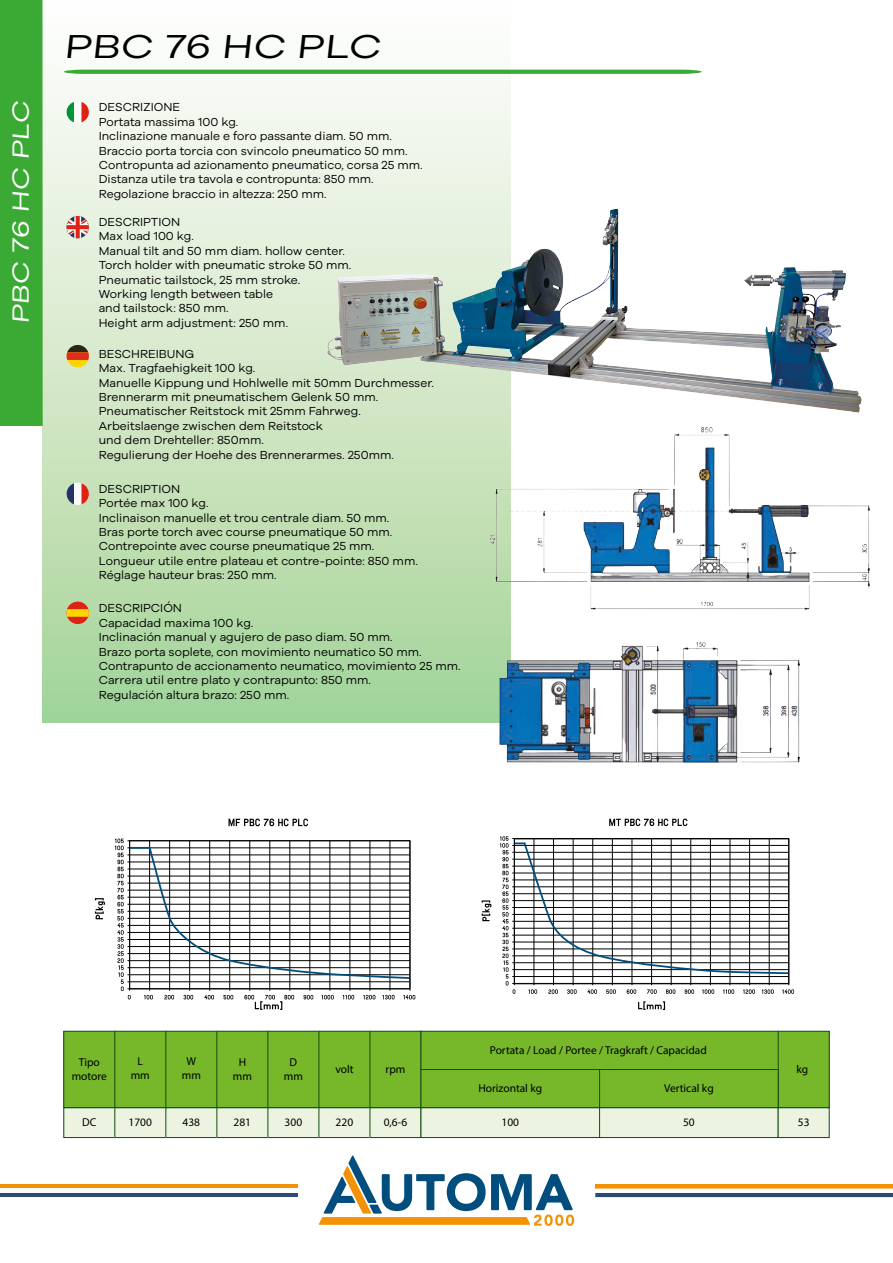
<style>
.page{position:relative;width:893px;height:1263px;background:#fff}
.page>*{position:absolute;margin:0;border:0;box-sizing:border-box;transform-origin:0 0}
.t1{font:italic 34.35px "Galyon";color:#000;scale:1.24 1}
.t2{font:italic 24.15px "Galyon";letter-spacing:-.005em;color:#fff;scale:1.24 1}
.t3{font:12px/14.4px "Galyon";color:#000}
.t4{font:11.4px/13.6px "Myriad Pro";color:#000;text-align:center}
</style>
<div class="page">
<hr style="left:0;top:1193px;width:298px;height:4px;background:#2b4979">
<hr style="left:0;top:1184px;width:298px;height:4px;background:#f39204">
<hr style="left:595px;top:1193px;width:298px;height:4px;background:#2b4979">
<hr style="left:595px;top:1184px;width:298px;height:4px;background:#f39204">
<svg style="left:319px;top:1155px;width:255px;height:71px"></svg>
<div style="left:0;top:0;width:43px;height:425px;background:#3aaa35"></div>
<div style="left:43px;top:0;width:467px;height:723px;background:linear-gradient(to bottom,#fff,#a6d398)"></div>
<svg style="left:65px;top:100px;width:25px;height:24px"></svg>
<svg style="left:65px;top:215px;width:25px;height:24px"></svg>
<svg style="left:65px;top:481px;width:25px;height:25px"></svg>
<svg style="left:65px;top:344px;width:25px;height:24px"></svg>
<svg style="left:65px;top:601px;width:25px;height:24px"></svg>
<svg style="left:64px;top:70px;width:638px;height:4px;background:#41ad3c"></svg>
<div style="left:64px;top:1031px;width:51px;height:77px;background:#76b82a"></div>
<div style="left:63px;top:1031px;width:52px;height:77px;border:1px solid #124d14"></div>
<div style="left:115px;top:1031px;width:51px;height:77px;background:#76b82a"></div>
<div style="left:114px;top:1031px;width:52px;height:77px;border:1px solid #124d14"></div>
<div style="left:166px;top:1031px;width:51px;height:77px;background:#76b82a"></div>
<div style="left:165px;top:1031px;width:52px;height:77px;border:1px solid #124d14"></div>
<div style="left:217px;top:1031px;width:51px;height:77px;background:#76b82a"></div>
<div style="left:216px;top:1031px;width:52px;height:77px;border:1px solid #124d14"></div>
<div style="left:268px;top:1031px;width:51px;height:77px;background:#76b82a"></div>
<div style="left:267px;top:1031px;width:52px;height:77px;border:1px solid #124d14"></div>
<div style="left:319px;top:1031px;width:51px;height:77px;background:#76b82a"></div>
<div style="left:319px;top:1031px;width:51px;height:77px;border:1px solid #124d14"></div>
<div style="left:370px;top:1031px;width:51px;height:77px;background:#76b82a"></div>
<div style="left:370px;top:1031px;width:51px;height:77px;border:1px solid #124d14"></div>
<div style="left:778px;top:1031px;width:51px;height:77px;background:#76b82a"></div>
<div style="left:778px;top:1031px;width:52px;height:77px;border:1px solid #124d14"></div>
<div style="left:421px;top:1031px;width:357px;height:38px;background:#76b82a"></div>
<div style="left:421px;top:1031px;width:357px;height:39px;border:1px solid #124d14"></div>
<div style="left:421px;top:1069px;width:179px;height:39px;background:#76b82a"></div>
<div style="left:421px;top:1069px;width:179px;height:39px;border:1px solid #124d14"></div>
<div style="left:600px;top:1069px;width:178px;height:39px;background:#76b82a"></div>
<div style="left:599px;top:1069px;width:179px;height:39px;border:1px solid #124d14"></div>
<div style="left:64px;top:1108px;width:51px;height:29px;background:#ecf3e0"></div>
<div style="left:63px;top:1107px;width:52px;height:31px;border:1px solid #124d14"></div>
<div style="left:115px;top:1108px;width:51px;height:29px;background:#ecf3e0"></div>
<div style="left:114px;top:1107px;width:52px;height:31px;border:1px solid #124d14"></div>
<div style="left:166px;top:1108px;width:51px;height:29px;background:#ecf3e0"></div>
<div style="left:165px;top:1107px;width:52px;height:31px;border:1px solid #124d14"></div>
<div style="left:217px;top:1108px;width:51px;height:29px;background:#ecf3e0"></div>
<div style="left:216px;top:1107px;width:52px;height:31px;border:1px solid #124d14"></div>
<div style="left:268px;top:1108px;width:51px;height:29px;background:#ecf3e0"></div>
<div style="left:267px;top:1107px;width:52px;height:31px;border:1px solid #124d14"></div>
<div style="left:319px;top:1108px;width:51px;height:29px;background:#ecf3e0"></div>
<div style="left:319px;top:1107px;width:51px;height:31px;border:1px solid #124d14"></div>
<div style="left:370px;top:1108px;width:51px;height:29px;background:#ecf3e0"></div>
<div style="left:370px;top:1107px;width:51px;height:31px;border:1px solid #124d14"></div>
<div style="left:421px;top:1108px;width:179px;height:29px;background:#ecf3e0"></div>
<div style="left:421px;top:1107px;width:179px;height:31px;border:1px solid #124d14"></div>
<div style="left:600px;top:1108px;width:178px;height:29px;background:#ecf3e0"></div>
<div style="left:599px;top:1107px;width:179px;height:31px;border:1px solid #124d14"></div>
<div style="left:778px;top:1108px;width:51px;height:29px;background:#ecf3e0"></div>
<div style="left:778px;top:1107px;width:52px;height:31px;border:1px solid #124d14"></div>
<img style="left:487px;top:425px;width:383px;height:190px">
<img style="left:487px;top:633px;width:313px;height:130px">
<img style="left:319px;top:201px;width:543px;height:219px">
<svg style="left:638px;top:1001px;width:27px;height:9px"></svg>
<svg style="left:609px;top:819px;width:78px;height:7px"></svg>
<svg style="left:482px;top:900px;width:10px;height:21px"></svg>
<svg style="left:500px;top:836px;width:294px;height:158px"></svg>
<div style="left:514px;top:839px;width:275px;height:145px;border:1px solid #010202"></div>
<svg style="left:228px;top:819px;width:80px;height:7px"></svg>
<svg style="left:95px;top:898px;width:10px;height:21px"></svg>
<svg style="left:115px;top:838px;width:300px;height:172px"></svg>
<div style="left:129px;top:840px;width:281px;height:149px;border:1px solid #010202"></div>
<h1 class="t1" style="left:64px;top:22px;width:257px">PBC 76 HC PLC</h1>
<h2 class="t2" style="left:4px;top:324px;width:182px;rotate:-90deg">PBC 76 HC PLC</h2>
<p class="t3" style="left:99px;top:99px;width:325px">DESCRIZIONE<br>Portata massima 100 kg.<br>Inclinazione manuale e foro passante diam. 50 mm.<br>Braccio porta torcia con svincolo pneumatico 50 mm.<br>Contropunta ad azionamento pneumatico, corsa 25 mm.<br>Distanza utile tra tavola e contropunta: 850 mm.<br>Regolazione braccio in altezza: 250 mm.</p>
<p class="t3" style="left:99px;top:214px;width:254px">DESCRIPTION<br>Max load 100 kg.<br>Manual tilt and 50 mm diam. hollow center.<br>Torch holder with pneumatic stroke 50 mm.<br>Pneumatic tailstock, 25 mm stroke.<br>Working length between table<br>and tailstock: 850 mm.<br>Height arm adjustment: 250 mm.</p>
<p class="t3" style="left:99px;top:346px;width:337px">BESCHREIBUNG<br>Max. Tragfaehigkeit 100 kg.<br>Manuelle Kippung und Hohlwelle mit 50mm Durchmesser.<br>Brennerarm mit pneumatischem Gelenk 50 mm.<br>Pneumatischer Reitstock mit 25mm Fahrweg.<br>Arbeitslaenge zwischen dem Reitstock<br>und dem Drehteller: 850mm.<br>Regulierung der Hoehe des Brennerarmes. 250mm.</p>
<p class="t3" style="left:99px;top:480px;width:320px">DESCRIPTION<br>Portée max 100 kg.<br>Inclinaison manuelle et trou centrale diam. 50 mm.<br>Bras porte torch avec course pneumatique 50 mm.<br>Contrepointe avec course pneumatique 25 mm.<br>Longueur utile entre plateau et contre-pointe: 850 mm.<br>Réglage hauteur bras: 250 mm.</p>
<p class="t3" style="left:99px;top:600px;width:363px">DESCRIPCIÓN<br>Capacidad maxima 100 kg.<br>Inclinación manual y agujero de paso diam. 50 mm.<br>Brazo porta soplete, con movimiento neumatico 50 mm.<br>Contrapunto de accionamento neumatico, movimiento 25 mm.<br>Carrera util entre plato y contrapunto: 850 mm.<br>Regulación altura brazo: 250 mm.</p>
<p class="t4" style="left:72px;top:1055px;width:37px">Tipo motore</p>
<p class="t4" style="left:131px;top:1054px;width:21px">L mm</p>
<p class="t4" style="left:182px;top:1054px;width:21px">W mm</p>
<p class="t4" style="left:233px;top:1055px;width:21px">H mm</p>
<p class="t4" style="left:284px;top:1055px;width:21px">D mm</p>
<p class="t4" style="left:335px;top:1062px;width:20px">volt</p>
<p class="t4" style="left:386px;top:1062px;width:21px">rpm</p>
<p class="t4" style="left:490px;top:1043px;width:218px">Portata / Load / Portee / Tragkraft / Capacidad</p>
<p class="t4" style="left:478px;top:1081px;width:65px">Horizontal kg</p>
<p class="t4" style="left:664px;top:1081px;width:51px">Vertical kg</p>
<p class="t4" style="left:797px;top:1062px;width:13px">kg</p>
<p class="t4" style="left:82px;top:1115px;width:16px">DC</p>
<p class="t4" style="left:129px;top:1115px;width:25px">1700</p>
<p class="t4" style="left:183px;top:1115px;width:19px">438</p>
<p class="t4" style="left:234px;top:1115px;width:19px">281</p>
<p class="t4" style="left:285px;top:1115px;width:19px">300</p>
<p class="t4" style="left:336px;top:1115px;width:19px">220</p>
<p class="t4" style="left:384px;top:1115px;width:25px">0,6-6</p>
<p class="t4" style="left:501px;top:1115px;width:19px">100</p>
<p class="t4" style="left:683px;top:1115px;width:13px">50</p>
<p class="t4" style="left:798px;top:1115px;width:13px">53</p>
</div>
